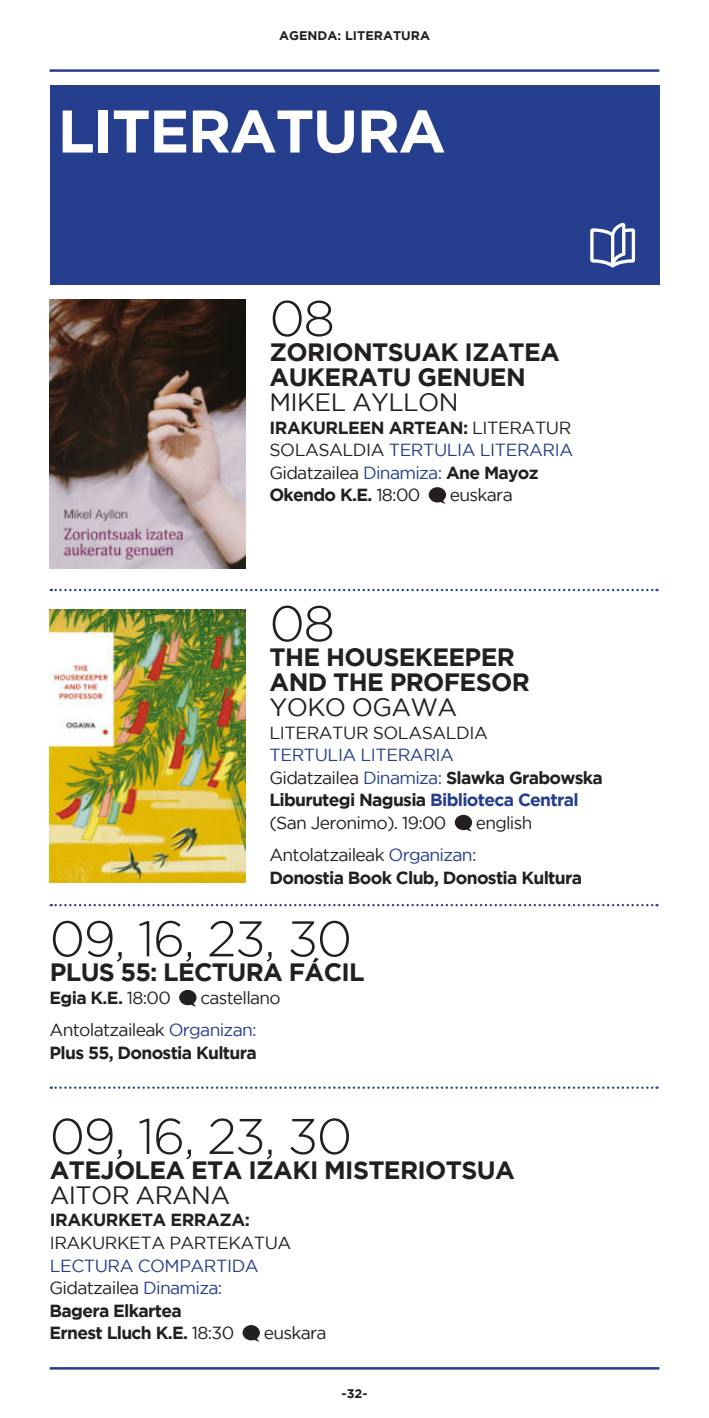
<style>
.page{position:relative;width:709px;height:1418px;background:#fff}
.page>*{position:absolute;margin:0;border:0;box-sizing:border-box;transform-origin:0 0}
.t1{font:700 60px "Gotham";letter-spacing:-.025em;color:#fff}
.t2{font:300 50px "Gotham";letter-spacing:-.03em;color:#231f20}
.t3{font:700 25px/25px "Gotham";letter-spacing:-.025em;color:#231f20}
.t4{font:25px "Gotham";letter-spacing:-.025em;color:#231f20}
.t5{font:700 17.5px/22.5px "Gotham";letter-spacing:-.04em;color:#231f20}
.t6{font:17.5px/32.5px "Gotham";letter-spacing:-.04em;color:#231f20}
.t7{font:700 12.5px "Gotham";color:#231f20}
.s1{font-weight:400}
.s2{font-weight:400;color:#253f8e}
.s3{color:#253f8e}
</style>
<div class="page">
<hr style="left:50px;top:69px;width:609px;height:3px;background:#253f8e">
<hr style="left:50px;top:1366px;width:609px;height:3px;background:#253f8e">
<svg style="left:429px;top:487px;width:17px;height:16px"></svg>
<svg style="left:51px;top:589px;width:606px;height:2px"></svg>
<svg style="left:455px;top:814px;width:17px;height:17px"></svg>
<svg style="left:51px;top:904px;width:606px;height:2px"></svg>
<svg style="left:179px;top:989px;width:17px;height:17px"></svg>
<svg style="left:51px;top:1086px;width:606px;height:2px"></svg>
<svg style="left:242px;top:1325px;width:18px;height:16px"></svg>
<div style="left:50px;top:86px;width:609px;height:199px;background:#253f8e"></div>
<svg style="left:590px;top:223px;width:45px;height:45px"></svg>
<img style="left:50px;top:609px;width:195px;height:273px">
<img style="left:50px;top:299px;width:195px;height:269px">
<p class="t7" style="left:279px;top:28px;width:152px">AGENDA: LITERATURA</p>
<h1 class="t1" style="left:58px;top:97px;width:390px">LITERATURA</h1>
<h2 class="t2" style="left:269px;top:291px;width:67px">08</h2>
<h3 class="t3" style="left:269px;top:339px;width:292px">ZORIONTSUAK IZATEA<br>AUKERATU GENUEN</h3>
<h3 class="t4" style="left:269px;top:388px;width:190px">MIKEL AYLLON</h3>
<p class="t5" style="left:269px;top:416px;width:305px">IRAKURLEEN ARTEAN: <span class="s1">LITERATUR<br>SOLASALDIA</span> <span class="s2">TERTULIA LITERARIA<br></span><span class="s1">Gidatzailea</span> <span class="s2">Dinamiza:</span> Ane Mayoz<br>Okendo K.E. <span class="s1">18:00</span></p>
<p class="t6" style="left:450px;top:478px;width:64px">euskara</p>
<h2 class="t2" style="left:269px;top:596px;width:67px">08</h2>
<h3 class="t3" style="left:269px;top:644px;width:262px">THE HOUSEKEEPER<br>AND THE PROFESOR</h3>
<h3 class="t4" style="left:269px;top:693px;width:189px">YOKO OGAWA</h3>
<p class="t6" style="left:269px;top:716px;width:220px">LITERATUR SOLASALDIA</p>
<p class="t5" style="left:269px;top:743px;width:335px"><span class="s2">TERTULIA LITERARIA<br></span><span class="s1">Gidatzailea</span> <span class="s2">Dinamiza:</span> Slawka Grabowska<br>Liburutegi Nagusia <span class="s3">Biblioteca Central </span><span class="s1">(San Jeronimo). 19:00</span></p>
<p class="t6" style="left:269px;top:806px;width:264px;text-indent:206px">english<br>Antolatzaileak <span class="s3">Organizan:</span></p>
<p class="t5" style="left:269px;top:866px;width:314px">Donostia Book Club, Donostia Kultura</p>
<h2 class="t2" style="left:50px;top:911px;width:304px">09, 16, 23, 30</h2>
<h3 class="t3" style="left:50px;top:959px;width:316px">PLUS 55: LECTURA FÁCIL</h3>
<p class="t5" style="left:50px;top:986px;width:123px">Egia K.E. <span class="s1">18:00</span></p>
<p class="t6" style="left:50px;top:981px;width:232px;text-indent:151px">castellano<br>Antolatzaileak <span class="s3">Organizan:</span></p>
<p class="t5" style="left:50px;top:1041px;width:208px">Plus 55, Donostia Kultura</p>
<h2 class="t2" style="left:50px;top:1109px;width:304px">09, 16, 23, 30</h2>
<h3 class="t3" style="left:50px;top:1156px;width:466px">ATEJOLEA ETA IZAKI MISTERIOTSUA</h3>
<h3 class="t4" style="left:50px;top:1181px;width:182px">AITOR ARANA</h3>
<p class="t5" style="left:50px;top:1208px;width:202px">IRAKURKETA ERRAZA:</p>
<p class="t6" style="left:50px;top:1226px;width:243px">IRAKURKETA PARTEKATUA</p>
<p class="t5" style="left:50px;top:1253px;width:211px"><span class="s2">LECTURA COMPARTIDA<br></span><span class="s1">Gidatzailea</span> <span class="s2">Dinamiza:<br></span>Bagera Elkartea<br>Ernest Lluch K.E. <span class="s1">18:30</span></p>
<p class="t6" style="left:264px;top:1316px;width:64px">euskara</p>
<p class="t7" style="left:341px;top:1385px;width:28px">-32-</p>
</div>
